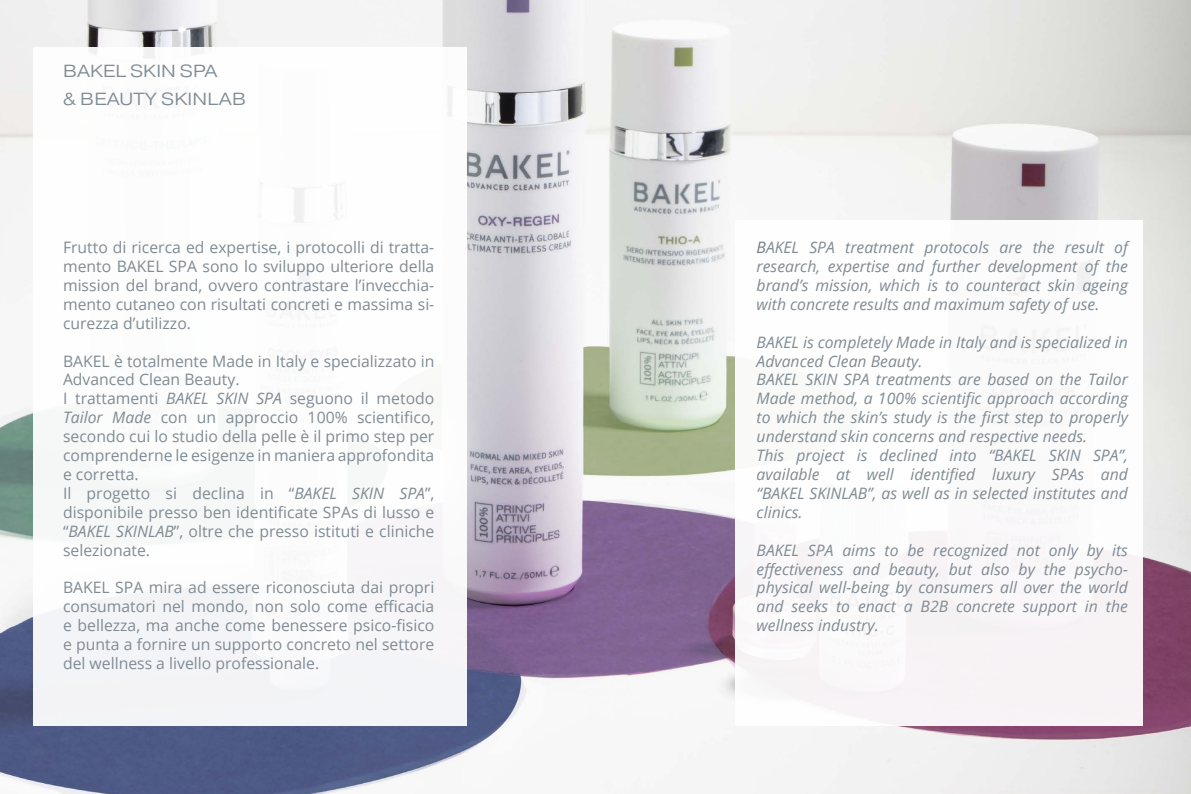
<style>
.page{position:relative;width:1191px;height:794px;background:#fff}
.page>*{position:absolute;margin:0;border:0;box-sizing:border-box;transform-origin:0 0}
.t1{font:300 17.5px/28px "Pragmatica Ext";color:#808b94}
.t2{font:15.75px/18.9px "Open Sans";color:#808b94;text-align:justify}
.t3{font:italic 15.75px/18.9px "Open Sans";color:#808b94;text-align:justify}
.s1{font-style:italic}
.s2{color:#787c81}
</style>
<div class="page">
<img style="left:0;top:0;width:1191px;height:794px">
<div style="left:33px;top:47px;width:433px;height:679px;background:#fff"></div>
<div style="left:735px;top:221px;width:408px;height:505px;background:#fff"></div>
<p class="t1" style="left:63px;top:57px;width:185px">BAKEL SKIN SPA<br>&amp; BEAUTY SKINLAB</p>
<p class="t2" style="left:63px;top:237px;width:373px">Frutto di ricerca ed expertise, i protocolli di tratta&shy;mento BAKEL SPA sono lo sviluppo ulteriore della mission del brand, ovvero contrastare l’invecchia&shy;mento cutaneo con risultati concreti e massima si&shy;curezza d’utilizzo.</p>
<p class="t2" style="left:63px;top:351px;width:373px;text-align:left">BAKEL è totalmente Made in Italy e specializzato in Advanced Clean Beauty.<br>I trattamenti <span class="s1">BAKEL SKIN SPA</span> seguono il metodo <span class="s1">Tailor Made</span> con un approccio 100% scientifico, secondo cui lo studio della pelle è il primo step per comprenderne le esigenze in maniera approfondita e corretta.<br>Il progetto si declina in “<span class="s1">BAKEL SKIN SPA</span>”, disponibile presso ben identificate SPAs di lusso e “<span class="s1">BAKEL SKINLAB</span>”, oltre che presso istituti e cliniche selezionate.</p>
<p class="t2" style="left:63px;top:578px;width:373px">BAKEL SPA mira ad essere riconosciuta dai propri consumatori nel mondo, non solo come efficacia e bellezza, ma anche come benessere psico-fisico e punta a fornire un supporto concreto nel settore del wellness a livello professionale.</p>
<p class="t3" style="left:756px;top:237px;width:373px"><span class="s2">B</span>AKEL SPA treatment protocols are the result of research, expertise and further development of the brand’s mission, which is to counteract skin ageing with concrete results and maximum safety of use.</p>
<p class="t3" style="left:756px;top:332px;width:373px;text-align:left">BAKEL is completely Made in Italy and is specialized in Advanced Clean Beauty.<br>BAKEL SKIN SPA treatments are based on the Tailor Made method, a 100% scientific approach according to which the skin’s study is the first step to properly understand skin concerns and respective needs.<br>This project is declined into “BAKEL SKIN SPA”, available at well identified luxury SPAs and “BAKEL SKINLAB”, as well as in selected institutes and clinics.</p>
<p class="t3" style="left:756px;top:540px;width:373px">BAKEL SPA aims to be recognized not only by its effectiveness and beauty, but also by the psycho&shy;physical well-being by consumers all over the world and seeks to enact a B2B concrete support in the wellness industry.</p>
</div>
